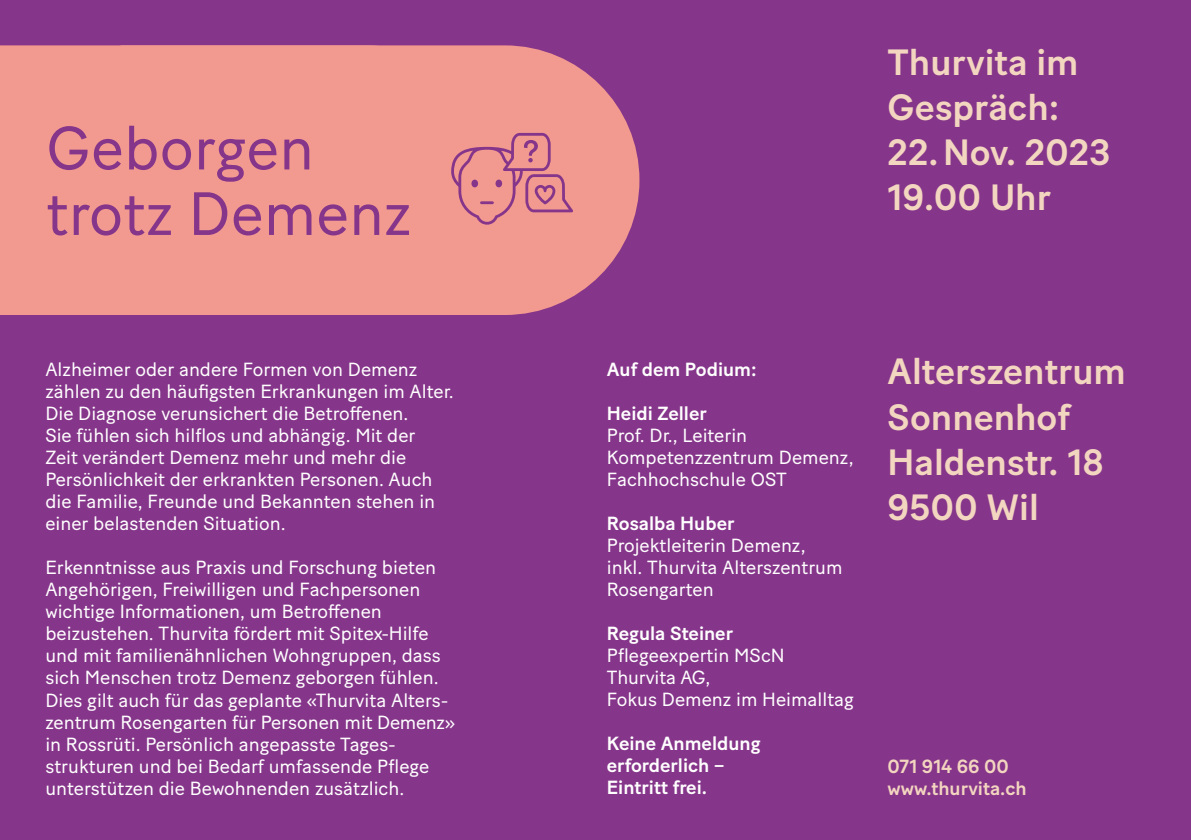
<style>
.page{position:relative;width:1191px;height:840px;background:#fff}
.page>*{position:absolute;margin:0;border:0;box-sizing:border-box;transform-origin:0 0}
.t1{font:60.8px/65.4px "Baton Turbo";color:#86368a}
.t2{font:500 36.4px/45.2px "Baton Turbo";color:#f3d6c0}
.t3{font:19px/22px "Baton Turbo";color:#fff}
.t4{font:500 19px/22px "Baton Turbo";color:#fff}
.t5{font:500 19px/22px "Baton Turbo";color:#f3d6c0}
</style>
<div class="page">
<div style="left:0;top:0;width:1191px;height:839px;background:#86368a"></div>
<div style="left:0;top:45px;width:120px;height:270px;background:#f39a90"></div>
<div style="left:120px;top:45px;width:519px;height:270px;background:#f39a90"></div>
<svg style="left:451px;top:133px;width:122px;height:91px;background:#df888e"></svg>
<h1 class="t1" style="left:46px;top:109px;width:366px">Geborgen trotz Demenz</h1>
<p class="t3" style="left:45px;top:356px;width:410px">Alzheimer oder andere Formen von Demenz zählen zu den häufigsten Erkrankungen im Alter.<br>Die Diagnose verunsichert die Betroffenen.<br>Sie fühlen sich hilflos und abhängig. Mit der<br>Zeit verändert Demenz mehr und mehr die Persönlichkeit der erkrankten Personen. Auch die Familie, Freunde und Bekannten stehen in einer belastenden Situation.</p>
<p class="t3" style="left:45px;top:554px;width:412px">Erkenntnisse aus Praxis und Forschung bieten Angehörigen, Freiwilligen und Fachpersonen wichtige Informationen, um Betroffenen beizustehen. Thurvita fördert mit Spitex-Hilfe und mit familienähnlichen Wohngruppen, dass sich Menschen trotz Demenz geborgen fühlen.<br>Dies gilt auch für das geplante «Thurvita Alters&shy;zentrum Rosengarten für Personen mit Demenz» in Rossrüti. Persönlich angepasste Tages&shy;strukturen und bei Bedarf umfassende Pflege unterstützen die Bewohnenden zusätzlich.</p>
<h2 class="t2" style="left:887px;top:36px;width:224px">Thurvita im<br>Gespräch:<br>22.Nov. 2023<br>19.00 Uhr</h2>
<p class="t4" style="left:607px;top:356px;width:151px">Auf dem Podium:</p>
<p class="t4" style="left:607px;top:400px;width:102px">Heidi Zeller</p>
<p class="t3" style="left:607px;top:422px;width:248px">Prof. Dr., Leiterin<br>Kompetenzzentrum Demenz,<br>Fachhochschule OST</p>
<p class="t4" style="left:607px;top:510px;width:129px">Rosalba Huber</p>
<p class="t3" style="left:607px;top:532px;width:237px">Projektleiterin Demenz, inkl. Thurvita Alterszentrum<br>Rosengarten</p>
<p class="t4" style="left:607px;top:620px;width:128px">Regula Steiner</p>
<p class="t3" style="left:607px;top:642px;width:248px">Pflegeexpertin MScN<br>Thurvita AG,<br>Fokus Demenz im Heimalltag</p>
<p class="t4" style="left:607px;top:730px;width:155px">Keine Anmeldung erforderlich –<br>Eintritt frei.</p>
<h2 class="t2" style="left:887px;top:346px;width:240px">Alterszentrum<br>Sonnenhof<br>Haldenstr. 18<br>9500 Wil</h2>
<p class="t5" style="left:887px;top:753px;width:141px">071 914 66 00 www.thurvita.ch</p>
</div>
